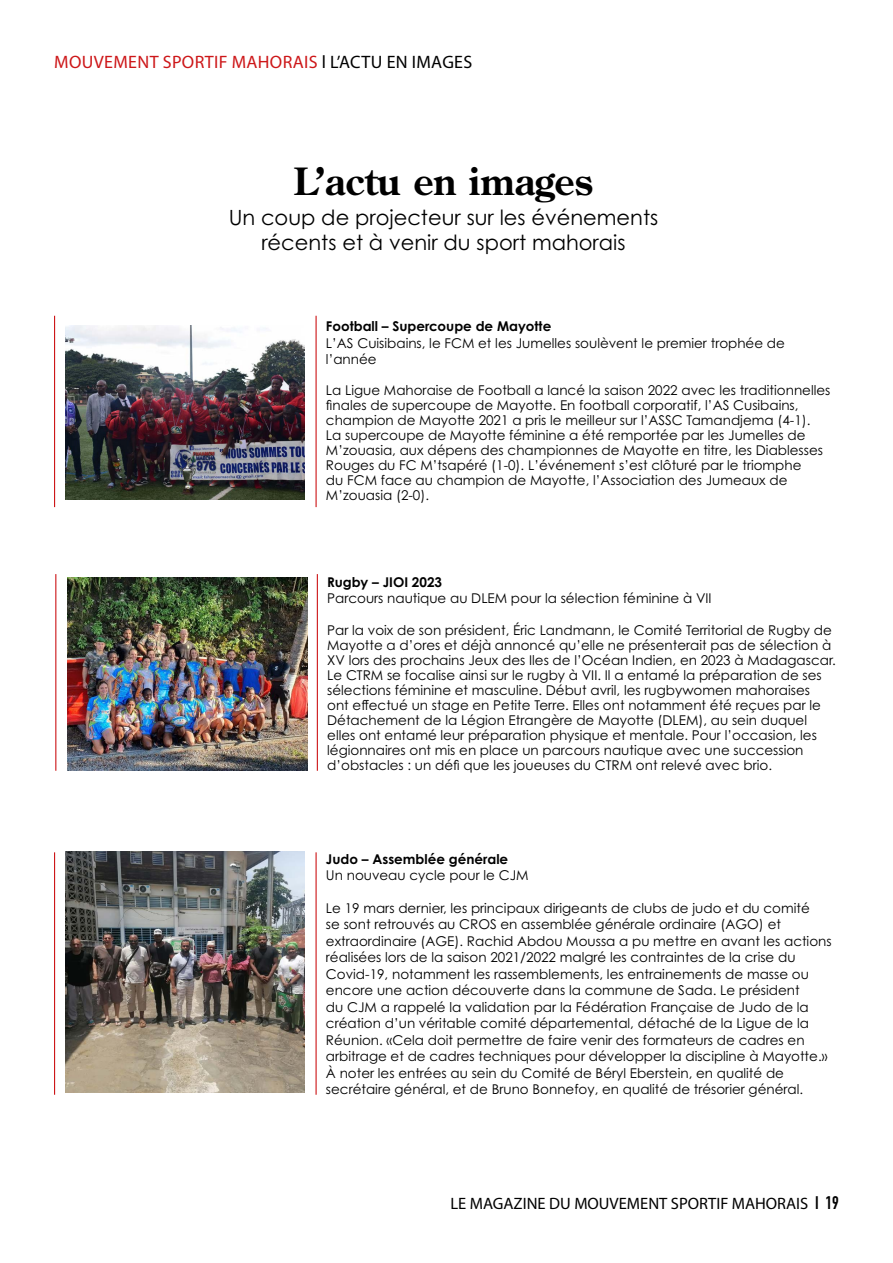
<style>
.page{position:relative;width:893px;height:1263px;background:#fff}
.page>*{position:absolute;margin:0;border:0;box-sizing:border-box;transform-origin:0 0}
.t1{font:700 37.5px "Century Old Style Std";color:#000}
.t2{font:21px/25.2px "Century Gothic Pro";color:#000;text-align:center}
.t3{font:18px "Myriad Pro";letter-spacing:.02em;color:#cd1719}
.t4{font:16.5px "Myriad Pro";color:#000}
.t5{font:13.5px/15px "Century Gothic Pro";color:#000}
.t6{font:700 13.5px "Century Gothic Pro";color:#000}
.s1{color:#000}
.s2{font-family:"DIN Condensed";font-weight:700;font-size:18px}
</style>
<div class="page">
<img style="left:66px;top:325px;width:239px;height:175px">
<hr style="left:54px;top:316px;width:1px;height:191px;background:#cd1719">
<hr style="left:315px;top:316px;width:2px;height:191px;background:#cd1719">
<img style="left:68px;top:577px;width:239px;height:193px">
<hr style="left:55px;top:574px;width:1px;height:197px;background:#cd1719">
<hr style="left:317px;top:574px;width:1px;height:197px;background:#cd1719">
<img style="left:66px;top:851px;width:239px;height:241px">
<hr style="left:54px;top:852px;width:1px;height:243px;background:#cd1719">
<hr style="left:315px;top:852px;width:2px;height:243px;background:#cd1719">
<h3 class="t3" style="left:54px;top:50px;width:420px">MOUVEMENT SPORTIF MAHORAIS <span class="s1">l L’ACTU EN IMAGES</span></h3>
<h1 class="t1" style="left:294px;top:157px;width:301px">L’actu en images</h1>
<h2 class="t2" style="left:229px;top:205px;width:431px">Un coup de projecteur sur les événements récents et à venir du sport mahorais</h2>
<p class="t6" style="left:326px;top:318px;width:227px">Football – Supercoupe de Mayotte</p>
<p class="t5" style="left:326px;top:334px;width:460px;line-height:16.2px">L’AS Cuisibains, le FCM et les Jumelles soulèvent le premier trophée de l’année</p>
<p class="t5" style="left:326px;top:382px;width:506px">La Ligue Mahoraise de Football a lancé la saison 2022 avec les traditionnelles finales de supercoupe de Mayotte. En football corporatif, l’AS Cusibains, champion de Mayotte 2021 a pris le meilleur sur l’ASSC Tamandjema (4-1).<br>La supercoupe de Mayotte féminine a été remportée par les Jumelles de M’zouasia, aux dépens des championnes de Mayotte en titre, les Diablesses Rouges du FC M’tsapéré (1-0). L’événement s’est clôturé par le triomphe<br>du FCM face au champion de Mayotte, l’Association des Jumeaux de M’zouasia (2-0).</p>
<p class="t6" style="left:327px;top:574px;width:116px">Rugby – JIOI 2023</p>
<p class="t5" style="left:327px;top:591px;width:386px">Parcours nautique au DLEM pour la sélection féminine à VII</p>
<p class="t5" style="left:327px;top:622px;width:510px">Par la voix de son président, Éric Landmann, le Comité Territorial de Rugby de Mayotte a d’ores et déjà annoncé qu’elle ne présenterait pas de sélection à XV lors des prochains Jeux des Iles de l’Océan Indien, en 2023 à Madagascar.<br>Le CTRM se focalise ainsi sur le rugby à VII. Il a entamé la préparation de ses sélections féminine et masculine. Début avril, les rugbywomen mahoraises<br>ont effectué un stage en Petite Terre. Elles ont notamment été reçues par le Détachement de la Légion Etrangère de Mayotte (DLEM), au sein duquel elles ont entamé leur préparation physique et mentale. Pour l’occasion, les légionnaires ont mis en place un parcours nautique avec une succession d’obstacles : un défi que les joueuses du CTRM ont relevé avec brio.</p>
<p class="t6" style="left:326px;top:850px;width:184px">Judo – Assemblée générale</p>
<p class="t5" style="left:326px;top:867px;width:204px">Un nouveau cycle pour le CJM</p>
<p class="t5" style="left:326px;top:899px;width:507px;line-height:16.5px">Le 19 mars dernier, les principaux dirigeants de clubs de judo et du comité<br>se sont retrouvés au CROS en assemblée générale ordinaire (AGO) et extraordinaire (AGE). Rachid Abdou Moussa a pu mettre en avant les actions réalisées lors de la saison 2021/2022 malgré les contraintes de la crise du Covid-19, notamment les rassemblements, les entrainements de masse ou encore une action découverte dans la commune de Sada. Le président<br>du CJM a rappelé la validation par la Fédération Française de Judo de la création d’un véritable comité départemental, détaché de la Ligue de la Réunion. «Cela doit permettre de faire venir des formateurs de cadres en arbitrage et de cadres techniques pour développer la discipline à Mayotte.» À noter les entrées au sein du Comité de Béryl Eberstein, en qualité de secrétaire général, et de Bruno Bonnefoy, en qualité de trésorier général.</p>
<p class="t4" style="left:450px;top:1193px;width:390px">LE MAGAZINE DU MOUVEMENT SPORTIF MAHORAIS <span class="s2">I 19</span></p>
</div>
